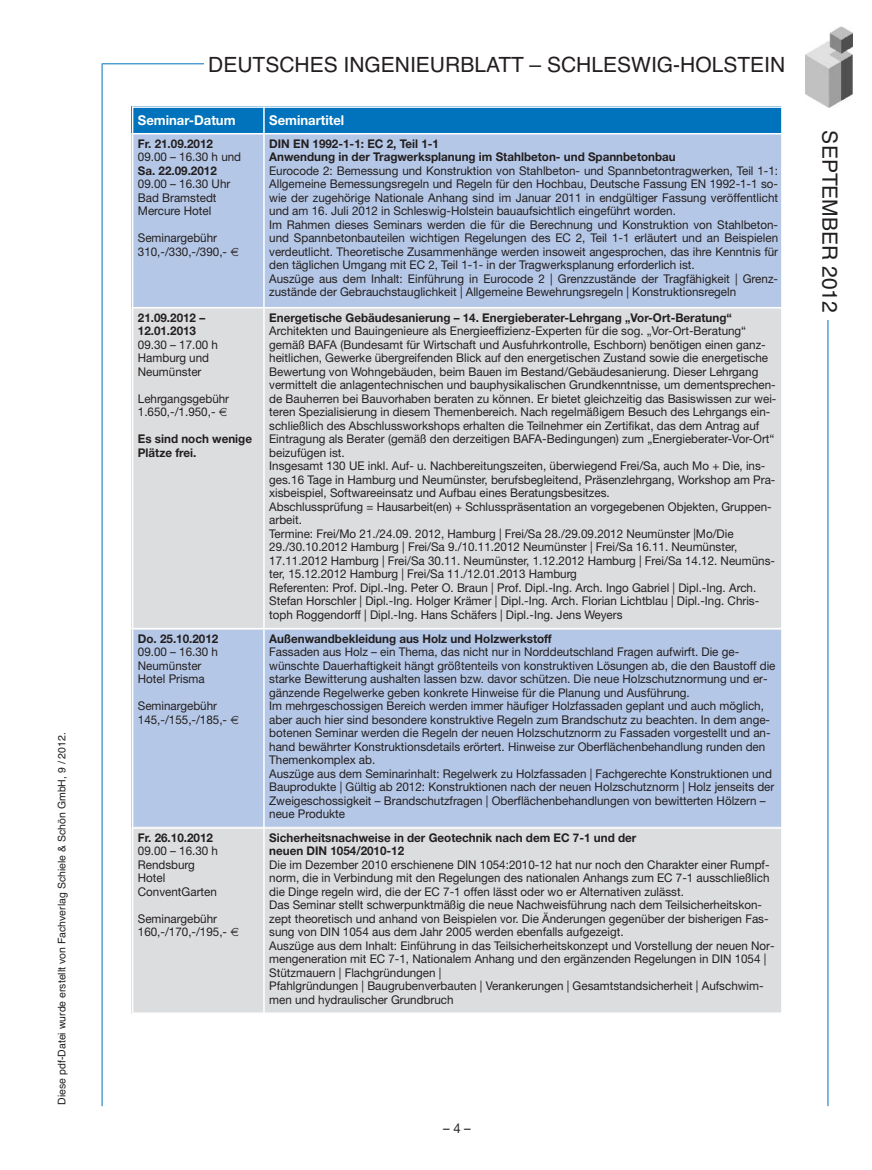
<style>
.page{position:relative;width:872px;height:1170px;background:#fff}
.page>*{position:absolute;margin:0;border:0;box-sizing:border-box;transform-origin:0 0}
.t1{font:21px "Helvetica";color:#231f20}
.t2{font:700 13.5px "Helvetica Neue";color:#fff}
.t3{font:13.5px "Helvetica Neue";color:#231f20}
.t4{font:12px/13.5px "Helvetica Neue";color:#231f20}
.t5{font:700 12px/13.5px "Helvetica Neue";color:#231f20}
.t6{font:10.5px "Helvetica";color:#231f20}
</style>
<div class="page">
<hr style="left:102px;top:64px;width:1px;height:1042px;background:#0073bc">
<hr style="left:102px;top:63px;width:113px;height:1px;background:#0073bc">
<img style="left:806px;top:27px;width:46px;height:80px">
<div style="left:204px;top:55px;width:582px;height:30px;background:#fff"></div>
<hr style="left:827px;top:226px;width:1px;height:880px;background:#0073bc">
<div style="left:803px;top:130px;width:34px;height:190px;background:#fff"></div>
<div style="left:132px;top:628px;width:132px;height:200px;background:#b5c7e6"></div>
<div style="left:264px;top:628px;width:518px;height:200px;background:#b5c7e6"></div>
<hr style="left:132px;top:628px;width:1px;height:200px;background:#fff">
<hr style="left:263px;top:628px;width:2px;height:200px;background:#fff">
<hr style="left:781px;top:628px;width:1px;height:200px;background:#fff">
<hr style="left:132px;top:826px;width:650px;height:2px;background:#fff">
<div style="left:132px;top:827px;width:132px;height:186px;background:#dcdddf"></div>
<div style="left:264px;top:827px;width:518px;height:186px;background:#dcdddf"></div>
<hr style="left:132px;top:827px;width:1px;height:186px;background:#fff">
<hr style="left:263px;top:827px;width:2px;height:186px;background:#fff">
<hr style="left:781px;top:827px;width:1px;height:186px;background:#fff">
<hr style="left:132px;top:827px;width:650px;height:1px;background:#fff">
<hr style="left:132px;top:1012px;width:650px;height:1px;background:#fff">
<div style="left:132px;top:106px;width:132px;height:29px;background:#0073bc"></div>
<div style="left:264px;top:106px;width:518px;height:29px;background:#0073bc"></div>
<svg style="left:132px;top:108px;width:1px;height:25px"></svg>
<hr style="left:263px;top:106px;width:2px;height:29px;background:#fff">
<svg style="left:781px;top:108px;width:1px;height:25px"></svg>
<hr style="left:132px;top:106px;width:650px;height:2px;background:#fff">
<div style="left:132px;top:133px;width:132px;height:192px;background:#b5c7e6"></div>
<div style="left:264px;top:133px;width:518px;height:192px;background:#b5c7e6"></div>
<hr style="left:132px;top:133px;width:1px;height:192px;background:#fff">
<hr style="left:263px;top:133px;width:2px;height:192px;background:#fff">
<hr style="left:781px;top:133px;width:1px;height:192px;background:#fff">
<hr style="left:132px;top:133px;width:650px;height:1px;background:#fff">
<div style="left:132px;top:307px;width:132px;height:322px;background:#dcdddf"></div>
<div style="left:264px;top:307px;width:518px;height:322px;background:#dcdddf"></div>
<hr style="left:132px;top:307px;width:1px;height:322px;background:#fff">
<hr style="left:263px;top:307px;width:2px;height:322px;background:#fff">
<hr style="left:781px;top:307px;width:1px;height:322px;background:#fff">
<hr style="left:132px;top:307px;width:650px;height:1px;background:#fff">
<hr style="left:132px;top:627px;width:650px;height:2px;background:#fff">
<p class="t6" style="left:56px;top:1104px;width:374px;rotate:-90deg">Diese pdf-Datei wurde erstellt von Fachverlag Schiele &amp; Schön GmbH, 9 / 2012.</p>
<h1 class="t1" style="left:208px;top:53px;width:578px">DEUTSCHES INGENIEURBLATT – SCHLESWIG-HOLSTEIN</h1>
<p class="t2" style="left:138px;top:115px;width:99px">Seminar-Datum</p>
<p class="t2" style="left:269px;top:115px;width:77px">Seminartitel</p>
<p class="t5" style="left:138px;top:138px;width:77px">Fr. 21.09.2012</p>
<p class="t4" style="left:138px;top:151px;width:105px">09.00 – 16.30 h und</p>
<p class="t5" style="left:138px;top:165px;width:80px">Sa. 22.09.2012</p>
<p class="t4" style="left:138px;top:178px;width:94px">09.00 – 16.30 Uhr<br>Bad Bramstedt<br>Mercure Hotel</p>
<p class="t4" style="left:138px;top:232px;width:91px">Seminargebühr<br>310,-/330,-/390,-</p>
<p class="t5" style="left:269px;top:138px;width:408px">DIN EN 1992-1-1: EC 2, Teil 1-1<br>Anwendung in der Tragwerksplanung im Stahlbeton- und Spannbetonbau</p>
<p class="t4" style="left:269px;top:165px;width:510px">Eurocode 2: Bemessung und Konstruktion von Stahlbeton- und Spannbetontragwerken, Teil 1-1:<br>Allgemeine Bemessungsregeln und Regeln für den Hochbau, Deutsche Fassung EN 1992-1-1 so&shy;wie der zugehörige Nationale Anhang sind im Januar 2011 in endgültiger Fassung veröffentlicht und am 16. Juli 2012 in Schleswig-Holstein bauaufsichtlich eingeführt worden.<br>Im Rahmen dieses Seminars werden die für die Berechnung und Konstruktion von Stahlbeton&shy;und Spannbetonbauteilen wichtigen Regelungen des EC 2, Teil 1-1 erläutert und an Beispielen verdeutlicht. Theoretische Zusammenhänge werden insoweit angesprochen, das ihre Kenntnis für den täglichen Umgang mit EC 2, Teil 1-1- in der Tragwerksplanung erforderlich ist.<br>Auszüge aus dem Inhalt: Einführung in Eurocode 2 | Grenzzustände der Tragfähigkeit | Grenz&shy;zustände der Gebrauchstauglichkeit | Allgemeine Bewehrungsregeln | Konstruktionsregeln</p>
<p class="t5" style="left:138px;top:311px;width:69px">21.09.2012 –<br>12.01.2013</p>
<p class="t4" style="left:138px;top:339px;width:82px">09.30 – 17.00 h<br>Hamburg und<br>Neumünster</p>
<p class="t4" style="left:138px;top:393px;width:93px">Lehrgangsgebühr<br>1.650,-/1.950,-</p>
<p class="t5" style="left:138px;top:433px;width:116px">Es sind noch wenige<br>Plätze frei.</p>
<p class="t5" style="left:269px;top:311px;width:464px">Energetische Gebäudesanierung – 14. Energieberater-Lehrgang „Vor-Ort-Beratung“</p>
<p class="t4" style="left:269px;top:325px;width:509px">Architekten und Bauingenieure als Energieeffizienz-Experten für die sog. „Vor-Ort-Beratung“ gemäß BAFA (Bundesamt für Wirtschaft und Ausfuhrkontrolle, Eschborn) benötigen einen ganz&shy;heitlichen, Gewerke übergreifenden Blick auf den energetischen Zustand sowie die energetische Bewertung von Wohngebäuden, beim Bauen im Bestand/Gebäudesanierung. Dieser Lehrgang vermittelt die anlagentechnischen und bauphysikalischen Grundkenntnisse, um dementsprechen&shy;de Bauherren bei Bauvorhaben beraten zu können. Er bietet gleichzeitig das Basiswissen zur wei&shy;teren Spezialisierung in diesem Themenbereich. Nach regelmäßigem Besuch des Lehrgangs ein&shy;schließlich des Abschlussworkshops erhalten die Teilnehmer ein Zertifikat, das dem Antrag auf Eintragung als Berater (gemäß den derzeitigen BAFA-Bedingungen) zum „Energieberater-Vor-Ort“ beizufügen ist.<br>Insgesamt 130 UE inkl. Auf- u. Nachbereitungszeiten, überwiegend Frei/Sa, auch Mo + Die, ins&shy;ges.16 Tage in Hamburg und Neumünster, berufsbegleitend, Präsenzlehrgang, Workshop am Pra&shy;xisbeispiel, Softwareeinsatz und Aufbau eines Beratungsbesitzes.<br>Abschlussprüfung = Hausarbeit(en) + Schlusspräsentation an vorgegebenen Objekten, Gruppen&shy;arbeit.<br>Termine: Frei/Mo 21./24.09. 2012, Hamburg | Frei/Sa 28./29.09.2012 Neumünster |Mo/Die 29./30.10.2012 Hamburg | Frei/Sa 9./10.11.2012 Neumünster | Frei/Sa 16.11. Neumünster, 17.11.2012 Hamburg | Frei/Sa 30.11. Neumünster, 1.12.2012 Hamburg | Frei/Sa 14.12. Neumüns&shy;ter, 15.12.2012 Hamburg | Frei/Sa 11./12.01.2013 Hamburg<br>Referenten: Prof. Dipl.-Ing. Peter O. Braun | Prof. Dipl.-Ing. Arch. Ingo Gabriel | Dipl.-Ing. Arch.<br>Stefan Horschler | Dipl.-Ing. Holger Krämer | Dipl.-Ing. Arch. Florian Lichtblau | Dipl.-Ing. Chris&shy;toph Roggendorff | Dipl.-Ing. Hans Schäfers | Dipl.-Ing. Jens Weyers</p>
<p class="t5" style="left:138px;top:632px;width:82px">Do. 25.10.2012</p>
<p class="t4" style="left:138px;top:646px;width:82px">09.00 – 16.30 h<br>Neumünster<br>Hotel Prisma</p>
<p class="t4" style="left:138px;top:700px;width:91px">Seminargebühr<br>145,-/155,-/185,-</p>
<p class="t5" style="left:269px;top:632px;width:284px">Außenwandbekleidung aus Holz und Holzwerkstoff</p>
<p class="t4" style="left:269px;top:646px;width:508px">Fassaden aus Holz – ein Thema, das nicht nur in Norddeutschland Fragen aufwirft. Die ge&shy;wünschte Dauerhaftigkeit hängt größtenteils von konstruktiven Lösungen ab, die den Baustoff die starke Bewitterung aushalten lassen bzw. davor schützen. Die neue Holzschutznormung und er&shy;gänzende Regelwerke geben konkrete Hinweise für die Planung und Ausführung.<br>Im mehrgeschossigen Bereich werden immer häufiger Holzfassaden geplant und auch möglich, aber auch hier sind besondere konstruktive Regeln zum Brandschutz zu beachten. In dem ange&shy;botenen Seminar werden die Regeln der neuen Holzschutznorm zu Fassaden vorgestellt und an&shy;hand bewährter Konstruktionsdetails erörtert. Hinweise zur Oberflächenbehandlung runden den Themenkomplex ab.<br>Auszüge aus dem Seminarinhalt: Regelwerk zu Holzfassaden | Fachgerechte Konstruktionen und Bauprodukte | Gültig ab 2012: Konstruktionen nach der neuen Holzschutznorm | Holz jenseits der Zweigeschossigkeit – Brandschutzfragen | Oberflächenbehandlungen von bewitterten Hölzern – neue Produkte</p>
<p class="t5" style="left:138px;top:831px;width:77px">Fr. 26.10.2012</p>
<p class="t4" style="left:138px;top:845px;width:82px">09.00 – 16.30 h<br>Rendsburg<br>Hotel<br>ConventGarten</p>
<p class="t4" style="left:138px;top:912px;width:91px">Seminargebühr<br>160,-/170,-/195,-</p>
<p class="t5" style="left:269px;top:831px;width:368px">Sicherheitsnachweise in der Geotechnik nach dem EC 7-1 und der neuen DIN 1054/2010-12</p>
<p class="t4" style="left:269px;top:858px;width:507px">Die im Dezember 2010 erschienene DIN 1054:2010-12 hat nur noch den Charakter einer Rumpf&shy;norm, die in Verbindung mit den Regelungen des nationalen Anhangs zum EC 7-1 ausschließlich die Dinge regeln wird, die der EC 7-1 offen lässt oder wo er Alternativen zulässt.<br>Das Seminar stellt schwerpunktmäßig die neue Nachweisführung nach dem Teilsicherheitskon&shy;zept theoretisch und anhand von Beispielen vor. Die Änderungen gegenüber der bisherigen Fas&shy;sung von DIN 1054 aus dem Jahr 2005 werden ebenfalls aufgezeigt.<br>Auszüge aus dem Inhalt: Einführung in das Teilsicherheitskonzept und Vorstellung der neuen Nor&shy;mengeneration mit EC 7-1, Nationalem Anhang und den ergänzenden Regelungen in DIN 1054 | Stützmauern | Flachgründungen |<br>Pfahlgründungen | Baugrubenverbauten | Verankerungen | Gesamtstandsicherheit | Aufschwim&shy;men und hydraulischer Grundbruch</p>
<h1 class="t1" style="left:842px;top:130px;width:184px;rotate:90deg">SEPTEMBER 2012</h1>
<p class="t3" style="left:443px;top:1122px;width:29px">–4–</p>
</div>
